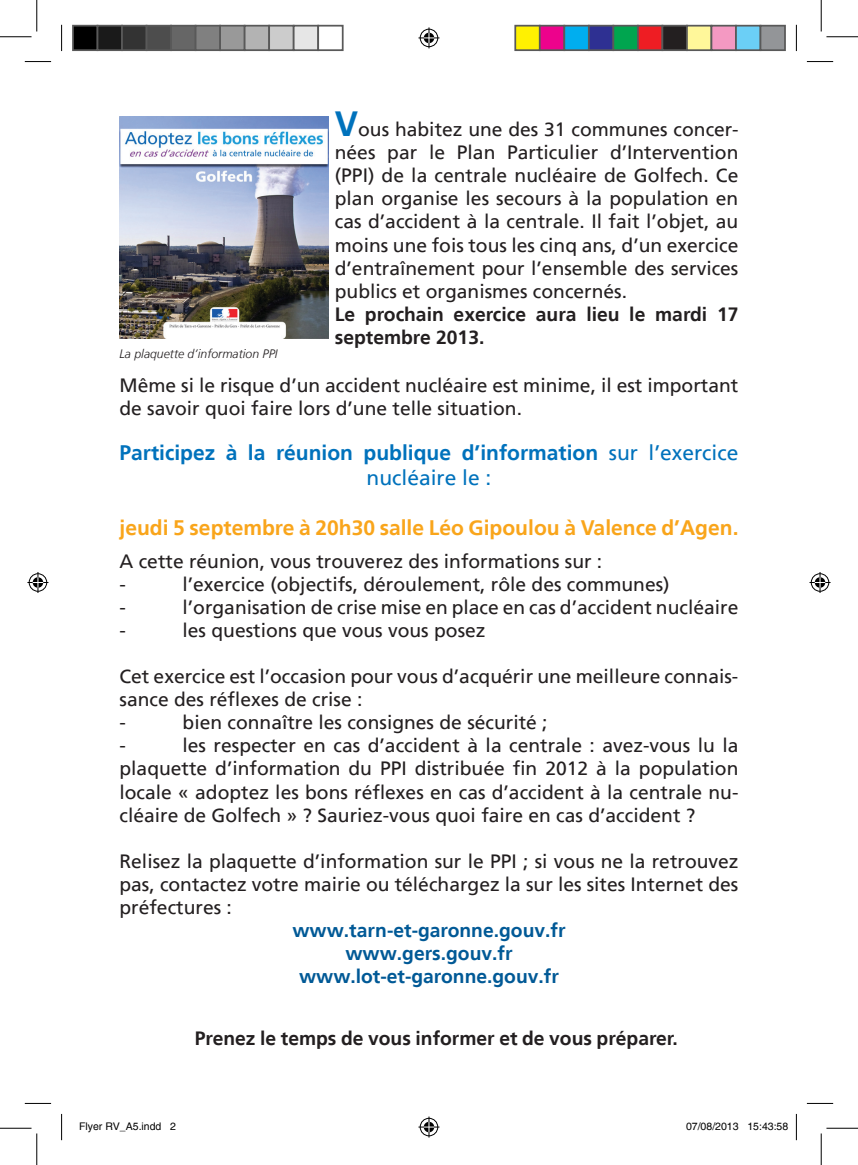
<style>
.page{position:relative;width:858px;height:1165px;background:#fff}
.page>*{position:absolute;margin:0;border:0;box-sizing:border-box;transform-origin:0 0}
.t1{font:700 21px/25.2px "Frutiger";color:#0072bc;text-align:center}
.t2{font:700 21px "Frutiger";color:#f9a51b}
.t3{font:19.25px/23.1px "Frutiger";color:#231f20;text-align:justify}
.t4{font:700 19.25px/23.1px "Frutiger";color:#231f20}
.t5{font:700 19.25px/23.1px "Frutiger";color:#005996;text-align:center}
.t6{font:italic 300 12.25px "Frutiger";color:#231f20}
.t7{font:10.5px "Helvetica";color:#000}
.s1{font-weight:700;font-size:35px;color:#0072bc}
.s2{font-weight:400}
</style>
<div class="page">
<img style="left:119px;top:117px;width:209px;height:222px">
<svg style="left:25px;top:61px;width:26px;height:1px"></svg>
<svg style="left:806px;top:61px;width:26px;height:1px"></svg>
<svg style="left:25px;top:1103px;width:26px;height:1px"></svg>
<svg style="left:806px;top:1103px;width:26px;height:1px"></svg>
<svg style="left:61px;top:25px;width:1px;height:26px"></svg>
<svg style="left:61px;top:1114px;width:1px;height:26px"></svg>
<svg style="left:795px;top:25px;width:1px;height:26px"></svg>
<svg style="left:795px;top:1114px;width:1px;height:26px"></svg>
<hr style="left:0;top:36px;width:32px;height:1px;background:#000">
<hr style="left:826px;top:36px;width:31px;height:1px;background:#000">
<hr style="left:0;top:1128px;width:32px;height:1px;background:#000">
<hr style="left:826px;top:1128px;width:31px;height:1px;background:#000">
<hr style="left:36px;top:0;width:1px;height:32px;background:#000">
<hr style="left:36px;top:1133px;width:1px;height:32px;background:#000">
<hr style="left:820px;top:0;width:1px;height:32px;background:#000">
<hr style="left:820px;top:1133px;width:1px;height:32px;background:#000">
<svg style="left:418px;top:27px;width:21px;height:21px"></svg>
<svg style="left:418px;top:1116px;width:21px;height:21px"></svg>
<svg style="left:27px;top:572px;width:21px;height:21px"></svg>
<svg style="left:809px;top:572px;width:21px;height:21px"></svg>
<div style="left:73px;top:26px;width:24px;height:24px;background:#000"></div>
<div style="left:72px;top:25px;width:26px;height:26px;border:2px solid #595959"></div>
<div style="left:97px;top:26px;width:25px;height:24px;background:#1a1a1a"></div>
<div style="left:97px;top:25px;width:26px;height:26px;border:2px solid #595959"></div>
<div style="left:122px;top:26px;width:24px;height:24px;background:#333"></div>
<div style="left:121px;top:25px;width:26px;height:26px;border:2px solid #595959"></div>
<div style="left:146px;top:26px;width:25px;height:24px;background:#4d4d4d"></div>
<div style="left:146px;top:25px;width:26px;height:26px;border:2px solid #595959"></div>
<div style="left:171px;top:26px;width:24px;height:24px;background:#666"></div>
<div style="left:170px;top:25px;width:26px;height:26px;border:2px solid #595959"></div>
<div style="left:195px;top:26px;width:25px;height:24px;background:#808080"></div>
<div style="left:195px;top:25px;width:26px;height:26px;border:2px solid #595959"></div>
<div style="left:220px;top:26px;width:24px;height:24px;background:#999"></div>
<div style="left:219px;top:25px;width:26px;height:26px;border:2px solid #595959"></div>
<div style="left:244px;top:26px;width:25px;height:24px;background:#b3b3b3"></div>
<div style="left:244px;top:25px;width:26px;height:26px;border:2px solid #595959"></div>
<div style="left:269px;top:26px;width:24px;height:24px;background:#ccc"></div>
<div style="left:268px;top:25px;width:26px;height:26px;border:2px solid #595959"></div>
<div style="left:293px;top:26px;width:25px;height:24px;background:#e6e6e6"></div>
<div style="left:293px;top:25px;width:26px;height:26px;border:2px solid #595959"></div>
<div style="left:317px;top:25px;width:26px;height:26px;border:2px solid #595959"></div>
<div style="left:515px;top:26px;width:24px;height:24px;background:#fff101"></div>
<div style="left:514px;top:25px;width:26px;height:26px;border:2px solid #595959"></div>
<div style="left:539px;top:26px;width:25px;height:24px;background:#ed028c"></div>
<div style="left:538px;top:25px;width:27px;height:26px;border:2px solid #595959"></div>
<div style="left:564px;top:26px;width:24px;height:24px;background:#00aeef"></div>
<div style="left:563px;top:25px;width:26px;height:26px;border:2px solid #595959"></div>
<div style="left:588px;top:26px;width:25px;height:24px;background:#2e3092"></div>
<div style="left:587px;top:25px;width:27px;height:26px;border:2px solid #595959"></div>
<div style="left:613px;top:26px;width:24px;height:24px;background:#00a54f"></div>
<div style="left:612px;top:25px;width:26px;height:26px;border:2px solid #595959"></div>
<div style="left:637px;top:26px;width:25px;height:24px;background:#ee1d23"></div>
<div style="left:636px;top:25px;width:27px;height:26px;border:2px solid #595959"></div>
<div style="left:662px;top:26px;width:24px;height:24px;background:#231f20"></div>
<div style="left:661px;top:25px;width:26px;height:26px;border:2px solid #595959"></div>
<div style="left:686px;top:26px;width:25px;height:24px;background:#fff79a"></div>
<div style="left:685px;top:25px;width:27px;height:26px;border:2px solid #595959"></div>
<div style="left:711px;top:26px;width:24px;height:24px;background:#f499c2"></div>
<div style="left:710px;top:25px;width:26px;height:26px;border:2px solid #595959"></div>
<div style="left:735px;top:26px;width:25px;height:24px;background:#6bcff6"></div>
<div style="left:734px;top:25px;width:27px;height:26px;border:2px solid #595959"></div>
<div style="left:760px;top:26px;width:24px;height:24px;background:#939598"></div>
<div style="left:759px;top:25px;width:26px;height:26px;border:2px solid #595959"></div>
<p class="t6" style="left:119px;top:347px;width:159px">La plaquette d’information PPI</p>
<p class="t3" style="left:335px;top:118px;width:405px"><span class="s1">V</span>ous habitez une des 31 communes concer&shy;nées par le Plan Particulier d’Intervention (PPI) de la centrale nucléaire de Golfech. Ce plan organise les secours à la population en cas d’accident à la centrale. Il fait l’objet, au moins une fois tous les cinq ans, d’un exercice d’entraînement pour l’ensemble des services publics et organismes concernés.</p>
<p class="t4" style="left:335px;top:303px;width:405px">Le prochain exercice aura lieu le mardi 17 septembre 2013.</p>
<p class="t3" style="left:119px;top:373px;width:620px">Même si le risque d’un accident nucléaire est minime, il est important de savoir quoi faire lors d’une telle situation.</p>
<p class="t1" style="left:119px;top:440px;width:620px">Participez à la réunion publique d’information <span class="s2">sur l’exercice nucléaire le :</span></p>
<p class="t2" style="left:119px;top:516px;width:620px">jeudi 5 septembre à 20h30 salle Léo Gipoulou à Valence d’Agen.</p>
<p class="t3" style="left:119px;top:549px;width:484px">A cette réunion, vous trouverez des informations sur : -</p>
<p class="t3" style="left:182px;top:572px;width:488px">l’exercice (objectifs, déroulement, rôle des communes)</p>
<p class="t3" style="left:119px;top:596px;width:8px">-</p>
<p class="t3" style="left:182px;top:596px;width:557px">l’organisation de crise mise en place en cas d’accident nucléaire</p>
<p class="t3" style="left:119px;top:619px;width:8px">-</p>
<p class="t3" style="left:182px;top:619px;width:304px">les questions que vous vous posez</p>
<p class="t3" style="left:119px;top:665px;width:620px;text-align:left">Cet exercice est l’occasion pour vous d’acquérir une meilleure connais&shy;sance des réflexes de crise :<br>-</p>
<p class="t3" style="left:182px;top:711px;width:366px">bien connaître les consignes de sécurité ;</p>
<p class="t3" style="left:119px;top:734px;width:620px;text-indent:63px">les respecter en cas d’accident à la centrale : avez-vous lu la plaquette d’information du PPI distribuée fin 2012 à la population locale « adoptez les bons réflexes en cas d’accident à la centrale nu&shy;cléaire de Golfech » ? Sauriez-vous quoi faire en cas d’accident ?</p>
<p class="t3" style="left:119px;top:850px;width:620px">Relisez la plaquette d’information sur le PPI ; si vous ne la retrouvez pas, contactez votre mairie ou téléchargez la sur les sites Internet des préfectures :</p>
<p class="t5" style="left:292px;top:919px;width:274px">www.tarn-et-garonne.gouv.fr www.gers.gouv.fr www.lot-et-garonne.gouv.fr</p>
<p class="t3" style="left:119px;top:734px;width:8px">-</p>
<p class="t4" style="left:195px;top:1027px;width:484px">Prenez le temps de vous informer et de vous préparer.</p>
<p class="t7" style="left:79px;top:1120px;width:98px">Flyer RV_A5.indd 2</p>
<p class="t7" style="left:685px;top:1120px;width:104px">07/08/2013 15:43:58</p>
</div>
